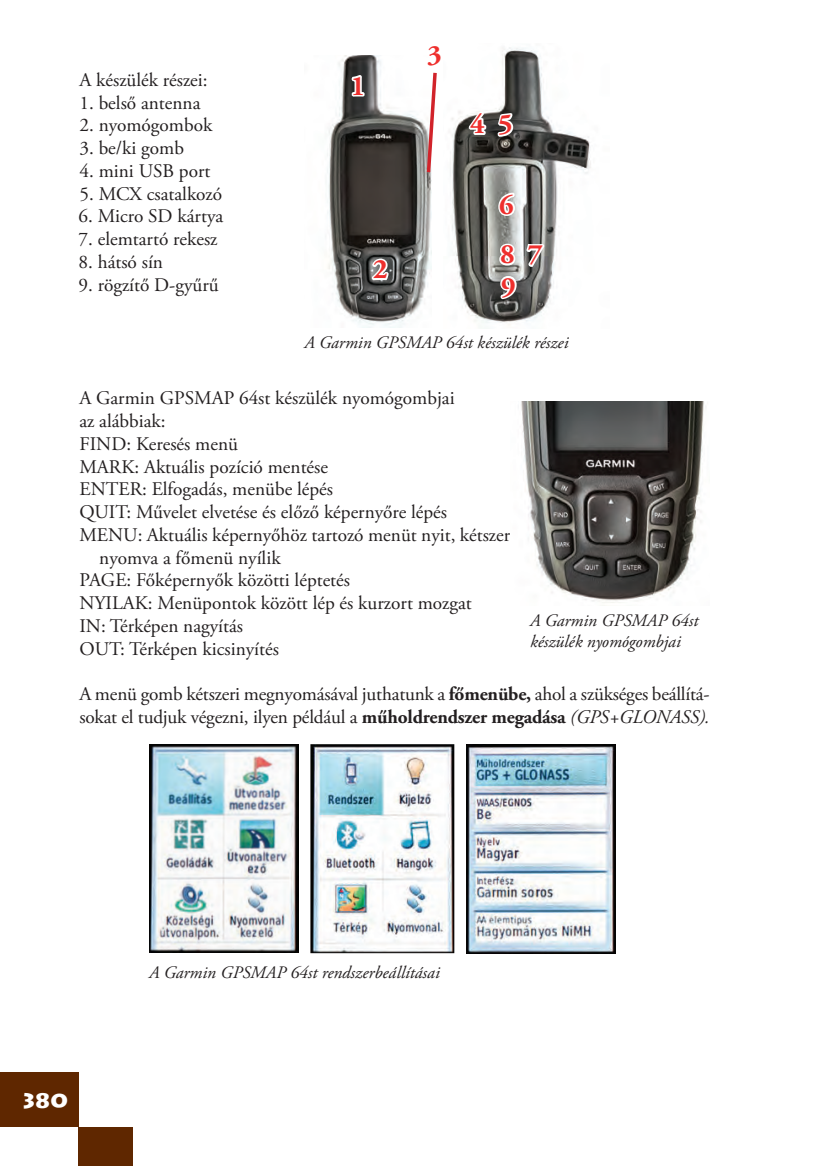
<style>
.page{position:relative;width:819px;height:1166px;background:#fff}
.page>*{position:absolute;margin:0;border:0;box-sizing:border-box;transform-origin:0 0}
.t1{font:700 28px/49.5px "Adobe Garamond Pro";color:#ee2f2d}
.t2{font:700 21px "Lithograph";color:#fff}
.t3{font:19.25px/22.8px "Adobe Garamond Pro";color:#231f20}
.t4{font:italic 17.5px/21px "Adobe Garamond Pro";color:#231f20}
.s1{font-weight:700}
.s2{font-style:italic}
</style>
<div class="page">
<div style="left:0;top:1072px;width:78px;height:55px;background:#5f2700"></div>
<div style="left:78px;top:1127px;width:55px;height:39px;background:#5f2700"></div>
<img style="left:327px;top:56px;width:104px;height:272px">
<img style="left:521px;top:402px;width:183px;height:201px">
<img style="left:149px;top:744px;width:149px;height:209px">
<img style="left:310px;top:744px;width:144px;height:209px">
<img style="left:466px;top:744px;width:149px;height:209px">
<img style="left:450px;top:47px;width:141px;height:278px">
<svg style="left:350px;top:73px;width:14px;height:25px"></svg>
<svg style="left:370px;top:257px;width:20px;height:25px"></svg>
<svg style="left:424px;top:56px;width:13px;height:120px"></svg>
<svg style="left:465px;top:110px;width:22px;height:27px"></svg>
<svg style="left:495px;top:111px;width:20px;height:27px"></svg>
<svg style="left:496px;top:191px;width:20px;height:27px"></svg>
<svg style="left:497px;top:242px;width:20px;height:25px"></svg>
<svg style="left:524px;top:242px;width:22px;height:27px"></svg>
<svg style="left:498px;top:274px;width:20px;height:27px"></svg>
<p class="t3" style="left:79px;top:69px;width:130px">A készülék részei:</p>
<p class="t3" style="left:79px;top:92px;width:123px">1. belső antenna</p>
<p class="t3" style="left:79px;top:114px;width:135px">2. nyomógombok</p>
<p class="t3" style="left:79px;top:137px;width:106px">3. be/ki gomb</p>
<p class="t3" style="left:79px;top:160px;width:133px">4. mini USB port</p>
<p class="t3" style="left:79px;top:183px;width:144px">5. MCX csatalkozó</p>
<p class="t3" style="left:78px;top:205px;width:146px">6. Micro SD kártya</p>
<p class="t3" style="left:78px;top:228px;width:140px">7. elemtartó rekesz</p>
<p class="t3" style="left:78px;top:251px;width:86px">8. hátsó sín</p>
<p class="t3" style="left:78px;top:274px;width:142px">9. rögzítő D-gyűrű</p>
<h1 class="t1" style="left:351px;top:62px;width:16px">1</h1>
<h1 class="t1" style="left:373px;top:245px;width:16px">2</h1>
<h1 class="t1" style="left:427px;top:31px;width:16px">3</h1>
<h1 class="t1" style="left:470px;top:100px;width:44px">4 5</h1>
<h1 class="t1" style="left:499px;top:181px;width:45px">6<br>8 7</h1>
<h1 class="t1" style="left:501px;top:262px;width:16px">9</h1>
<p class="t4" style="left:304px;top:332px;width:265px">A Garmin GPSMAP 64st készülék részei</p>
<p class="t3" style="left:79px;top:387px;width:377px">A Garmin GPSMAP 64st készülék nyomógombjai</p>
<p class="t3" style="left:79px;top:410px;width:88px">az alábbiak:</p>
<p class="t3" style="left:79px;top:433px;width:160px">FIND: Keresés menü</p>
<p class="t3" style="left:79px;top:456px;width:250px">MARK: Aktuális pozíció mentése</p>
<p class="t3" style="left:79px;top:478px;width:255px">ENTER: Elfogadás, menübe lépés</p>
<p class="t3" style="left:79px;top:501px;width:369px">QUIT: Művelet elvetése és előző képernyőre lépés</p>
<p class="t3" style="left:79px;top:524px;width:432px">MENU: Aktuális képernyőhöz tartozó menüt nyit, kétszer</p>
<p class="t3" style="left:99px;top:547px;width:183px">nyomva a főmenü nyílik</p>
<p class="t3" style="left:79px;top:569px;width:272px">PAGE: Főképernyők közötti léptetés</p>
<p class="t3" style="left:79px;top:592px;width:394px">NYILAK: Menüpontok között lép és kurzort mozgat</p>
<p class="t3" style="left:79px;top:615px;width:165px">IN: Térképen nagyítás</p>
<p class="t3" style="left:79px;top:638px;width:201px">OUT: Térképen kicsinyítés</p>
<p class="t3" style="left:79px;top:683px;width:631px">A menü gomb kétszeri megnyomásával juthatunk a <span class="s1">főmenübe,</span> ahol a szükséges beállítá&shy;sokat el tudjuk végezni, ilyen például a <span class="s1">műholdrendszer megadása</span> <span class="s2">(GPS+GLONASS).</span></p>
<p class="t4" style="left:530px;top:611px;width:170px">A Garmin GPSMAP 64st készülék nyomógombjai</p>
<p class="t2" style="left:23px;top:1087px;width:47px">380</p>
<p class="t4" style="left:149px;top:963px;width:292px">A Garmin GPSMAP 64st rendszerbeállításai</p>
</div>
